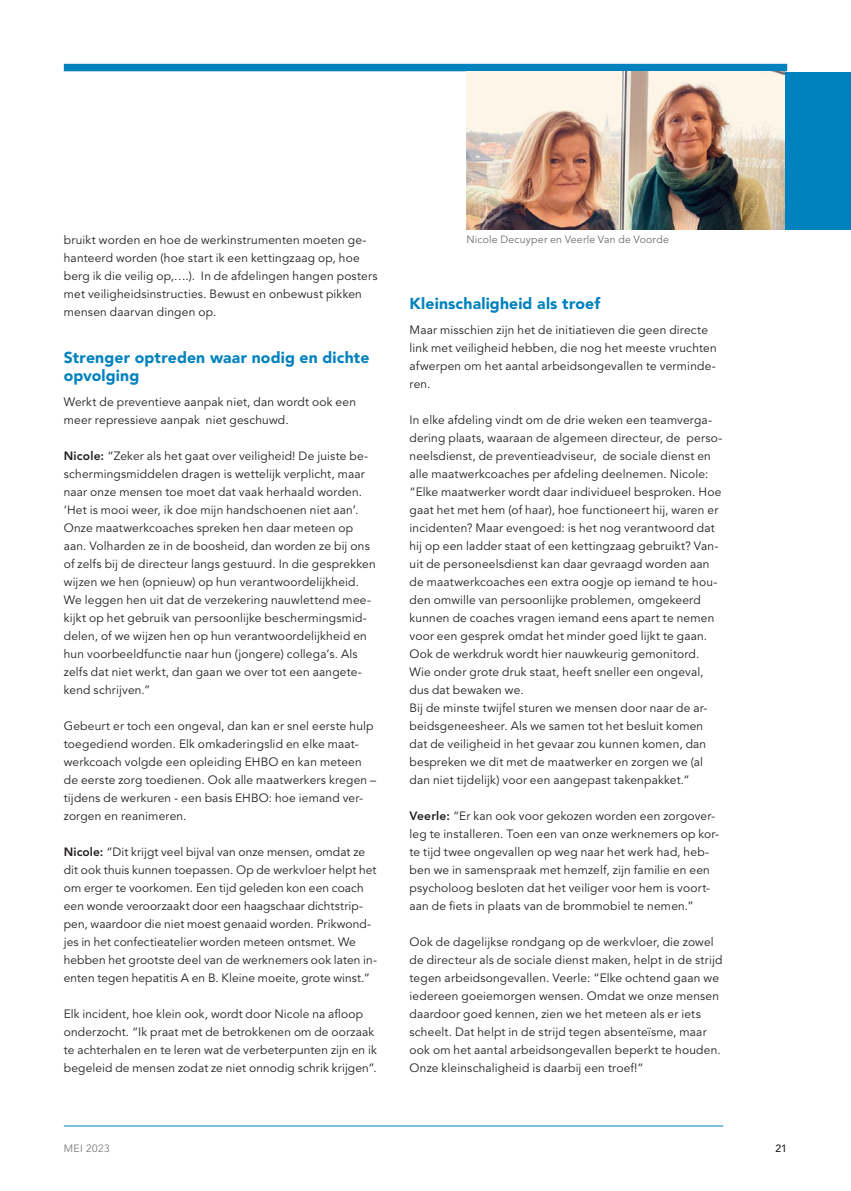
<style>
.page{position:relative;width:851px;height:1191px;background:#fff}
.page>*{position:absolute;margin:0;border:0;box-sizing:border-box;transform-origin:0 0}
.t1{font:900 15.75px/18px "Avenir LT Std";letter-spacing:.01em;color:#0082be}
.t2{font:12px/18px "Avenir LT Std";letter-spacing:.015em;color:#231f20}
.t3{font:10.5px "Avenir LT Std";letter-spacing:.02em;color:#6c6d70}
.t4{font:300 10.5px "Avenir LT Std";letter-spacing:.045em;color:#6c6d70}
.t5{font:500 10.5px "Avenir LT Std";color:#231f20}
.s1{font-weight:800}
</style>
<div class="page">
<hr style="left:64px;top:1125px;width:659px;height:1px;background:#0082be">
<div style="left:546px;top:72px;width:304px;height:157px;background:#0082be"></div>
<div style="left:64px;top:64px;width:723px;height:7px;background:#0082be"></div>
<img style="left:466px;top:72px;width:318px;height:157px">
<p class="t2" style="left:64px;top:231px;width:315px">bruikt worden en hoe de werkinstrumenten moeten ge&shy;hanteerd worden (hoe start ik een kettingzaag op, hoe berg ik die veilig op,….). In de afdelingen hangen posters met veiligheidsinstructies. Bewust en onbewust pikken mensen daarvan dingen op.</p>
<h1 class="t1" style="left:64px;top:348px;width:307px">Strenger optreden waar nodig en dichte opvolging</h1>
<p class="t2" style="left:64px;top:393px;width:294px">Werkt de preventieve aanpak niet, dan wordt ook een meer repressieve aanpak niet geschuwd.</p>
<p class="t2" style="left:64px;top:447px;width:313px"><span class="s1">Nicole:</span> “Zeker als het gaat over veiligheid! De juiste be&shy;schermingsmiddelen dragen is wettelijk verplicht, maar naar onze mensen toe moet dat vaak herhaald worden. ‘Het is mooi weer, ik doe mijn handschoenen niet aan’.<br>Onze maatwerkcoaches spreken hen daar meteen op aan. Volharden ze in de boosheid, dan worden ze bij ons of zelfs bij de directeur langs gestuurd. In die gesprekken wijzen we hen (opnieuw) op hun verantwoordelijkheid.<br>We leggen hen uit dat de verzekering nauwlettend mee&shy;kijkt op het gebruik van persoonlijke beschermingsmid&shy;delen, of we wijzen hen op hun verantwoordelijkheid en hun voorbeeldfunctie naar hun (jongere) collega’s. Als zelfs dat niet werkt, dan gaan we over tot een aangete&shy;kend schrijven.”</p>
<p class="t2" style="left:64px;top:717px;width:314px">Gebeurt er toch een ongeval, dan kan er snel eerste hulp toegediend worden. Elk omkaderingslid en elke maat&shy;werkcoach volgde een opleiding EHBO en kan meteen de eerste zorg toedienen. Ook alle maatwerkers kregen – tijdens de werkuren - een basis EHBO: hoe iemand ver&shy;zorgen en reanimeren.</p>
<p class="t2" style="left:64px;top:843px;width:315px"><span class="s1">Nicole:</span> “Dit krijgt veel bijval van onze mensen, omdat ze dit ook thuis kunnen toepassen. Op de werkvloer helpt het om erger te voorkomen. Een tijd geleden kon een coach een wonde veroorzaakt door een haagschaar dichtstrip&shy;pen, waardoor die niet moest genaaid worden. Prikwond&shy;jes in het confectieatelier worden meteen ontsmet. We hebben het grootste deel van de werknemers ook laten in&shy;enten tegen hepatitis A en B. Kleine moeite, grote winst.”</p>
<p class="t2" style="left:64px;top:1005px;width:314px">Elk incident, hoe klein ook, wordt door Nicole na afloop onderzocht. “Ik praat met de betrokkenen om de oorzaak te achterhalen en te leren wat de verbeterpunten zijn en ik begeleid de mensen zodat ze niet onnodig schrik krijgen”.</p>
<p class="t3" style="left:466px;top:234px;width:204px">Nicole Decuyper en Veerle Van de Voorde</p>
<h1 class="t1" style="left:409px;top:294px;width:192px">Kleinschaligheid als troef</h1>
<p class="t2" style="left:409px;top:321px;width:309px">Maar misschien zijn het de initiatieven die geen directe link met veiligheid hebben, die nog het meeste vruchten afwerpen om het aantal arbeidsongevallen te verminde&shy;ren.</p>
<p class="t2" style="left:409px;top:411px;width:314px">In elke afdeling vindt om de drie weken een teamverga&shy;dering plaats, waaraan de algemeen directeur, de perso&shy;neelsdienst, de preventieadviseur, de sociale dienst en alle maatwerkcoaches per afdeling deelnemen. Nicole: “Elke maatwerker wordt daar individueel besproken. Hoe gaat het met hem (of haar), hoe functioneert hij, waren er incidenten? Maar evengoed: is het nog verantwoord dat hij op een ladder staat of een kettingzaag gebruikt? Van&shy;uit de personeelsdienst kan daar gevraagd worden aan de maatwerkcoaches een extra oogje op iemand te hou&shy;den omwille van persoonlijke problemen, omgekeerd kunnen de coaches vragen iemand eens apart te nemen voor een gesprek omdat het minder goed lijkt te gaan.<br>Ook de werkdruk wordt hier nauwkeurig gemonitord.<br>Wie onder grote druk staat, heeft sneller een ongeval, dus dat bewaken we.<br>Bij de minste twijfel sturen we mensen door naar de ar&shy;beidsgeneesheer. Als we samen tot het besluit komen dat de veiligheid in het gevaar zou kunnen komen, dan bespreken we dit met de maatwerker en zorgen we (al dan niet tijdelijk) voor een aangepast takenpakket.”</p>
<p class="t2" style="left:409px;top:807px;width:311px"><span class="s1">Veerle:</span> “Er kan ook voor gekozen worden een zorgover&shy;leg te installeren. Toen een van onze werknemers op kor&shy;te tijd twee ongevallen op weg naar het werk had, heb&shy;ben we in samenspraak met hemzelf, zijn familie en een psycholoog besloten dat het veiliger voor hem is voort&shy;aan de fiets in plaats van de brommobiel te nemen.”</p>
<p class="t2" style="left:409px;top:933px;width:314px">Ook de dagelijkse rondgang op de werkvloer, die zowel de directeur als de sociale dienst maken, helpt in de strijd tegen arbeidsongevallen. Veerle: “Elke ochtend gaan we iedereen goeiemorgen wensen. Omdat we onze mensen daardoor goed kennen, zien we het meteen als er iets scheelt. Dat helpt in de strijd tegen absenteïsme, maar ook om het aantal arbeidsongevallen beperkt te houden.<br>Onze kleinschaligheid is daarbij een troef!”</p>
<p class="t4" style="left:64px;top:1142px;width:47px">MEI 2023</p>
<p class="t5" style="left:775px;top:1142px;width:13px">21</p>
</div>
